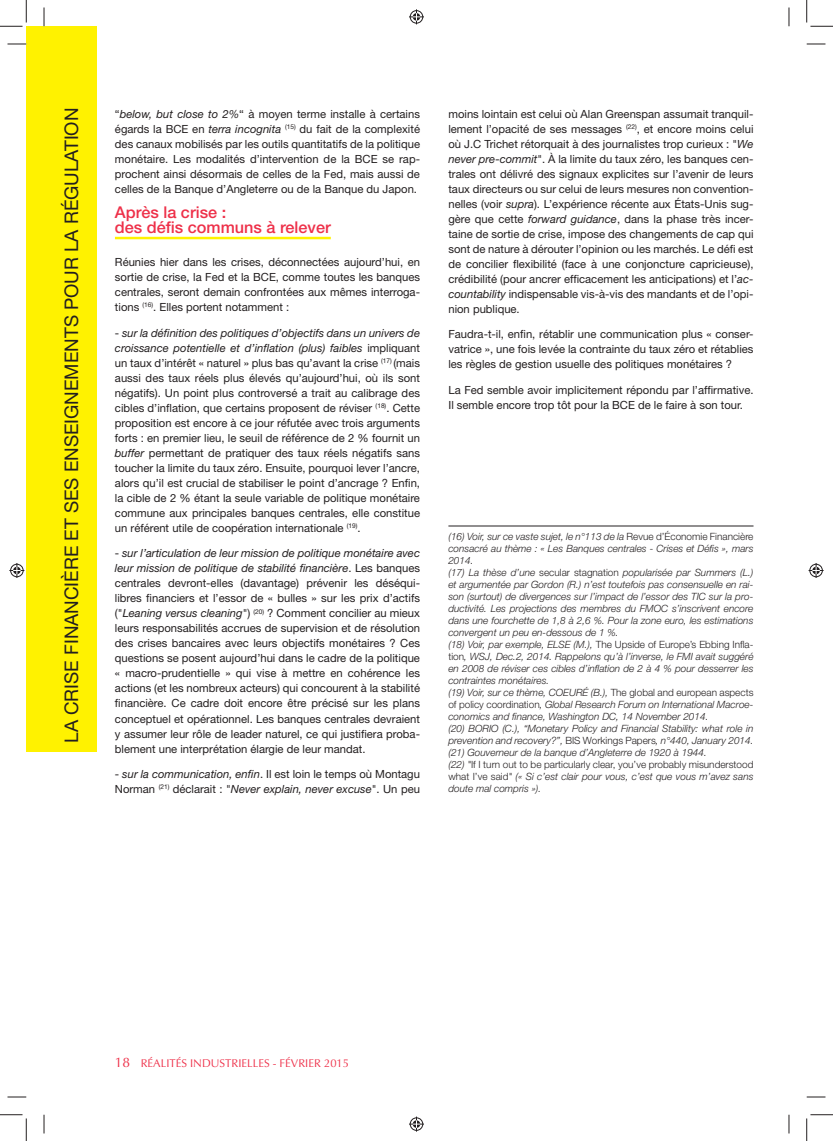
<style>
.page{position:relative;width:833px;height:1141px;background:#fff}
.page>*{position:absolute;margin:0;border:0;box-sizing:border-box;transform-origin:0 0}
.t1{font:18.75px "Helvetica Neue";color:#231f20}
.t2{font:500 16.25px/15px "Helvetica Neue";color:#ee3049}
.t3{font:11.25px/15px "Helvetica Neue";color:#231f20;text-align:justify}
.t4{font:11.25px "Optima";color:#ee3049}
.t5{font:italic 300 10px/12px "Helvetica Neue";color:#231f20}
.s1{font-style:italic}
.s2{font-style:normal}
.s3{font-size:13.75px}
</style>
<div class="page">
<hr style="left:115px;top:237px;width:215px;height:2px;background:#fff200">
<hr style="left:448px;top:525px;width:305px;height:1px;background:#231f20">
<div style="left:26px;top:26px;width:71px;height:725px;background:#fff200"></div>
<svg style="left:8px;top:43px;width:18px;height:2px"></svg>
<svg style="left:806px;top:43px;width:19px;height:2px"></svg>
<svg style="left:8px;top:1096px;width:18px;height:1px"></svg>
<svg style="left:806px;top:1096px;width:19px;height:1px"></svg>
<svg style="left:43px;top:8px;width:2px;height:18px"></svg>
<svg style="left:43px;top:1114px;width:2px;height:19px"></svg>
<svg style="left:788px;top:8px;width:1px;height:18px"></svg>
<svg style="left:788px;top:1114px;width:1px;height:19px"></svg>
<svg style="left:0;top:0;width:27px;height:27px"></svg>
<svg style="left:0;top:1114px;width:27px;height:26px"></svg>
<svg style="left:806px;top:0;width:26px;height:27px"></svg>
<svg style="left:806px;top:1114px;width:26px;height:26px"></svg>
<svg style="left:409px;top:9px;width:15px;height:15px"></svg>
<svg style="left:409px;top:1116px;width:15px;height:15px"></svg>
<svg style="left:9px;top:563px;width:15px;height:15px"></svg>
<svg style="left:808px;top:563px;width:15px;height:15px"></svg>
<h1 class="t1" style="left:65px;top:742px;width:636px;rotate:-90deg">LA CRISE FINANCIÈRE ET SES ENSEIGNEMENTS POUR LA RÉGULATION</h1>
<p class="t3" style="left:115px;top:107px;width:306px">“<span class="s1">below, but close to 2%</span>“ à moyen terme installe à certains égards la BCE en <span class="s1">terra incognita</span> <sup>(15)</sup> du fait de la complexité des canaux mobilisés par les outils quantitatifs de la politique monétaire. Les modalités d’intervention de la BCE se rap&shy;prochent ainsi désormais de celles de la Fed, mais aussi de celles de la Banque d’Angleterre ou de la Banque du Japon.</p>
<h2 class="t2" style="left:115px;top:206px;width:217px">Après la crise :<br>des défis communs à relever</h2>
<p class="t3" style="left:115px;top:255px;width:306px">Réunies hier dans les crises, déconnectées aujourd’hui, en sortie de crise, la Fed et la BCE, comme toutes les banques centrales, seront demain confrontées aux mêmes interroga&shy;tions <sup>(16)</sup>. Elles portent notamment :</p>
<p class="t3" style="left:115px;top:326px;width:306px">- <span class="s1">sur la définition des politiques d’objectifs dans un univers de croissance potentielle et d’inflation (plus) faibles</span> impliquant un taux d’intérêt « naturel » plus bas qu’avant la crise <sup>(17)</sup> (mais aussi des taux réels plus élevés qu’aujourd’hui, où ils sont négatifs). Un point plus controversé a trait au calibrage des cibles d’inflation, que certains proposent de réviser <sup>(18)</sup>. Cette proposition est encore à ce jour réfutée avec trois arguments forts : en premier lieu, le seuil de référence de 2 % fournit un <span class="s1">buffer</span> permettant de pratiquer des taux réels négatifs sans toucher la limite du taux zéro. Ensuite, pourquoi lever l’ancre, alors qu’il est crucial de stabiliser le point d’ancrage ? Enfin, la cible de 2 % étant la seule variable de politique monétaire commune aux principales banques centrales, elle constitue un référent utile de coopération internationale <sup>(19)</sup>.</p>
<p class="t3" style="left:115px;top:547px;width:306px">- <span class="s1">sur l’articulation de leur mission de politique monétaire avec leur mission de politique de stabilité financière</span>. Les banques centrales devront-elles (davantage) prévenir les déséqui&shy;libres financiers et l’essor de « bulles » sur les prix d’actifs ("<span class="s1">Leaning versus cleaning</span>") <sup>(20)</sup> ? Comment concilier au mieux leurs responsabilités accrues de supervision et de résolution des crises bancaires avec leurs objectifs monétaires ? Ces questions se posent aujourd’hui dans le cadre de la politique « macro-prudentielle » qui vise à mettre en cohérence les actions (et les nombreux acteurs) qui concourent à la stabilité financière. Ce cadre doit encore être précisé sur les plans conceptuel et opérationnel. Les banques centrales devraient y assumer leur rôle de leader naturel, ce qui justifiera proba&shy;blement une interprétation élargie de leur mandat.</p>
<p class="t3" style="left:115px;top:767px;width:306px">- <span class="s1">sur la communication, enfin</span>. Il est loin le temps où Montagu<br>Norman <sup>(21)</sup> déclarait : "<span class="s1">Never explain, never excuse</span>". Un peu</p>
<p class="t3" style="left:448px;top:107px;width:306px">moins lointain est celui où Alan Greenspan assumait tranquil&shy;lement l’opacité de ses messages <sup>(22)</sup>, et encore moins celui où J.C Trichet rétorquait à des journalistes trop curieux : "<span class="s1">We never pre-commit</span>". À la limite du taux zéro, les banques cen&shy;trales ont délivré des signaux explicites sur l’avenir de leurs taux directeurs ou sur celui de leurs mesures non convention&shy;nelles (voir <span class="s1">supra</span>). L’expérience récente aux États-Unis sug&shy;gère que cette <span class="s1">forward guidance</span>, dans la phase très incer&shy;taine de sortie de crise, impose des changements de cap qui sont de nature à dérouter l’opinion ou les marchés. Le défi est de concilier flexibilité (face à une conjoncture capricieuse), crédibilité (pour ancrer efficacement les anticipations) et l’<span class="s1">ac&shy;countability</span> indispensable vis-à-vis des mandants et de l’opi&shy;nion publique.</p>
<p class="t3" style="left:448px;top:328px;width:306px">Faudra-t-il, enfin, rétablir une communication plus « conser&shy;vatrice », une fois levée la contrainte du taux zéro et rétablies les règles de gestion usuelle des politiques monétaires ?</p>
<p class="t3" style="left:448px;top:383px;width:306px">La Fed semble avoir implicitement répondu par l’affirmative.<br>Il semble encore trop tôt pour la BCE de le faire à son tour.</p>
<p class="t5" style="left:448px;top:531px;width:306px">(16) Voir, sur ce vaste sujet, le n°113 de la <span class="s2">Revue d’Économie Financière </span>consacré au thème : « Les Banques centrales - Crises et Défis », mars 2014.<br>(17) La thèse d’une <span class="s2">secular stagnation</span> popularisée par Summers (L.) et argumentée par Gordon (R.) n’est toutefois pas consensuelle en rai&shy;son (surtout) de divergences sur l’impact de l’essor des TIC sur la pro&shy;ductivité. Les projections des membres du FMOC s’inscrivent encore dans une fourchette de 1,8 à 2,6 %. Pour la zone euro, les estimations convergent un peu en-dessous de 1 %.<br>(18) Voir, par exemple, ELSE (M.), <span class="s2">The Upside of Europe’s Ebbing Infla&shy;tion</span>, WSJ, Dec.2, 2014. Rappelons qu’à l’inverse, le FMI avait suggéré en 2008 de réviser ces cibles d’inflation de 2 à 4 % pour desserrer les contraintes monétaires.<br>(19) Voir, sur ce thème, COEURÉ (B.), <span class="s2">The global and european aspects of policy coordination</span>, Global Research Forum on International Macroe&shy;conomics and finance, Washington DC, 14 November 2014.<br>(20) BORIO (C.), “Monetary Policy and Financial Stability: what role in prevention and recovery?”, <span class="s2">BIS Workings Papers</span>, n°440, January 2014. (21) Gouverneur de la banque d’Angleterre de 1920 à 1944.<br>(22) "<span class="s2">If I turn out to be particularly clear, you’ve probably misunderstood what I’ve said</span>" (« Si c’est clair pour vous, c’est que vous m’avez sans doute mal compris »).</p>
<p class="t4" style="left:115px;top:1056px;width:235px"><span class="s3">18</span> RÉALITÉS INDUSTRIELLES - FÉVRIER 2015</p>
</div>
